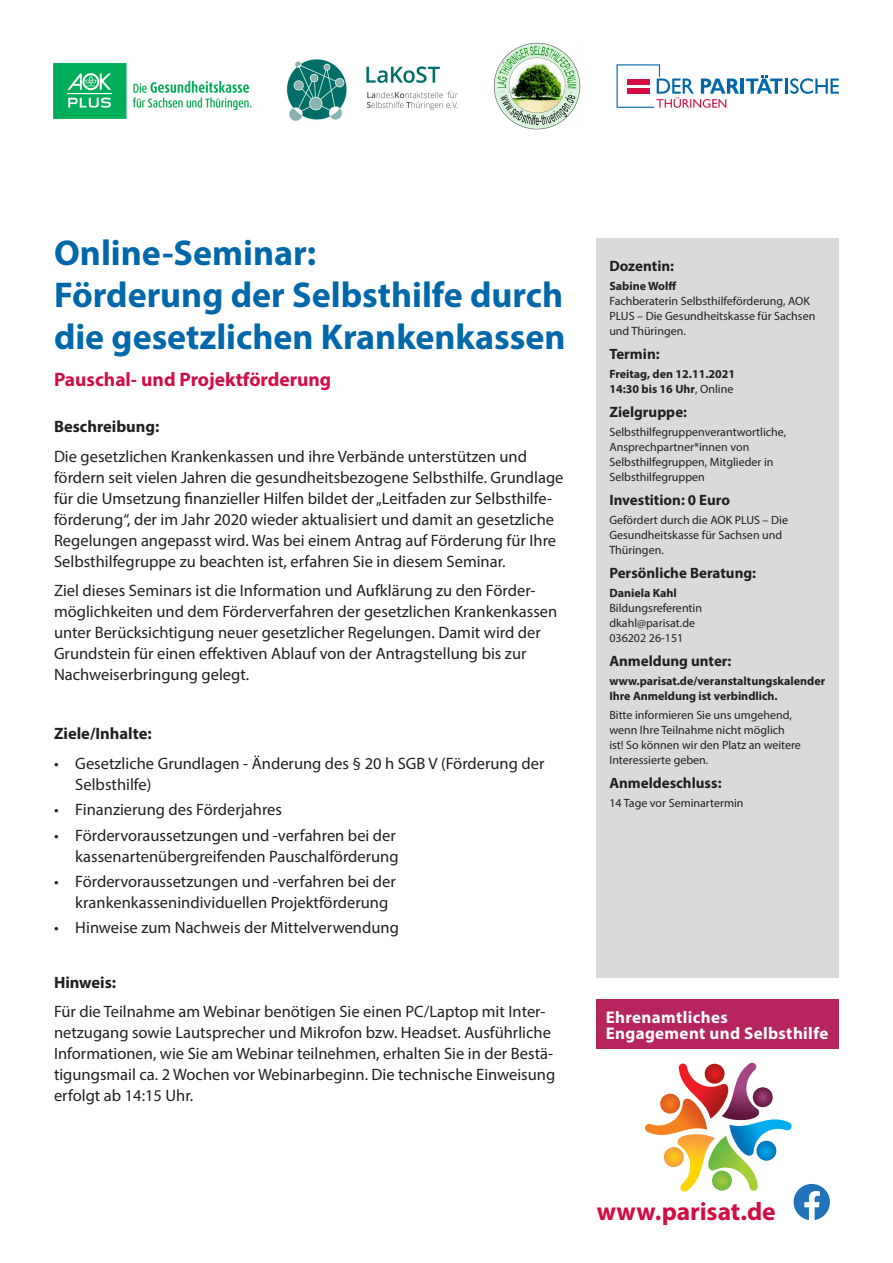
<style>
.page{position:relative;width:893px;height:1263px;background:#fff}
.page>*{position:absolute;margin:0;border:0;box-sizing:border-box;transform-origin:0 0}
.Headilne_1{font:700 36px/42px "Myriad Pro";color:#0068a9}
.t1{font:700 25.5px "Myriad Pro";letter-spacing:-.005em;color:#d20d44}
.Headilne_2{font:700 19.5px "Myriad Pro";color:#d20d44}
.t2{font:700 16.95px/16.5px "Myriad Pro";letter-spacing:.02em;color:#fff}
.Fließtext{font:16.5px/21px "Myriad Pro";color:#231f20}
.Headline_3{font:700 16.5px "Myriad Pro";color:#231f20}
.Seitenleiste__Headli{font:700 15px "Myriad Pro";color:#231f20}
.Seitenleiste{font:12px/15px "Myriad Pro";color:#231f20}
.Seitenleiste-2{font:700 12px/15px "Myriad Pro";color:#231f20}
.Datum{font:700 12px "Myriad Pro";color:#231f20}
.s1{font-weight:700}
.s2{font-weight:400}
</style>
<div class="page">
<hr style="left:740px;top:79px;width:4px;height:15px;background:#0068a9">
<svg style="left:746px;top:75px;width:93px;height:19px"></svg>
<svg style="left:616px;top:64px;width:123px;height:44px"></svg>
<img style="left:493px;top:43px;width:88px;height:87px">
<img style="left:53px;top:63px;width:199px;height:56px">
<img style="left:287px;top:59px;width:171px;height:62px">
<div style="left:597px;top:1000px;width:242px;height:49px;background:#b6255e"></div>
<svg style="left:645px;top:1063px;width:185px;height:157px"></svg>
<img style="left:703px;top:1064px;width:23px;height:21px">
<div style="left:597px;top:238px;width:242px;height:740px;background:#d9dadc"></div>
<p class="Headilne_1" style="left:54px;top:231px;width:513px">Online-Seminar:<br>Förderung der Selbsthilfe durch die gesetzlichen Krankenkassen</p>
<p class="Headilne_2" style="left:54px;top:367px;width:279px">Pauschal- und Projektförderung</p>
<p class="Headline_3" style="left:54px;top:416px;width:107px">Beschreibung:</p>
<p class="Fließtext" style="left:54px;top:446px;width:511px">Die gesetzlichen Krankenkassen und ihre Verbände unterstützen und fördern seit vielen Jahren die gesundheitsbezogene Selbsthilfe. Grundlage für die Umsetzung finanzieller Hilfen bildet der „Leitfaden zur Selbsthilfe&shy;förderung“, der im Jahr 2020 wieder aktualisiert und damit an gesetzliche Regelungen angepasst wird. Was bei einem Antrag auf Förderung für Ihre Selbsthilfegruppe zu beachten ist, erfahren Sie in diesem Seminar.</p>
<p class="Fließtext" style="left:54px;top:580px;width:505px">Ziel dieses Seminars ist die Information und Aufklärung zu den Förder&shy;möglichkeiten und dem Förderverfahren der gesetzlichen Krankenkassen unter Berücksichtigung neuer gesetzlicher Regelungen. Damit wird der Grundstein für einen effektiven Ablauf von der Antragstellung bis zur Nachweiserbringung gelegt.</p>
<p class="Headline_3" style="left:54px;top:723px;width:99px">Ziele/Inhalte:</p>
<p class="Fließtext" style="left:75px;top:753px;width:471px;text-indent:-21px">• Gesetzliche Grundlagen - Änderung des § 20 h SGB V (Förderung der<br>Selbsthilfe)</p>
<p class="Fließtext" style="left:54px;top:799px;width:230px">• Finanzierung des Förderjahres</p>
<p class="Fließtext" style="left:54px;top:824px;width:346px;text-align:right">• Fördervoraussetzungen und -verfahren bei der kassenartenübergreifenden Pauschalförderung</p>
<p class="Fließtext" style="left:75px;top:870px;width:322px;text-indent:-21px">• Fördervoraussetzungen und -verfahren bei der krankenkassenindividuellen Projektförderung</p>
<p class="Fließtext" style="left:54px;top:917px;width:346px">• Hinweise zum Nachweis der Mittelverwendung</p>
<p class="Headline_3" style="left:54px;top:971px;width:64px">Hinweis:</p>
<p class="Fließtext" style="left:54px;top:1001px;width:503px">Für die Teilnahme am Webinar benötigen Sie einen PC/Laptop mit Inter&shy;netzugang sowie Lautsprecher und Mikrofon bzw. Headset. Ausführliche Informationen, wie Sie am Webinar teilnehmen, erhalten Sie in der Bestä&shy;tigungsmail ca. 2 Wochen vor Webinarbeginn. Die technische Einweisung erfolgt ab 14:15 Uhr.</p>
<p class="Seitenleiste__Headli" style="left:609px;top:256px;width:66px">Dozentin:</p>
<p class="Seitenleiste" style="left:609px;top:278px;width:208px"><span class="s1">Sabine Wolff<br></span>Fachberaterin Selbsthilfeförderung, AOK<br>PLUS – Die Gesundheitskasse für Sachsen und Thüringen.</p>
<p class="Seitenleiste__Headli" style="left:609px;top:344px;width:52px">Termin:</p>
<p class="Datum" style="left:609px;top:366px;width:127px">Freitag, den 12.11.2021</p>
<p class="Seitenleiste-2" style="left:609px;top:381px;width:126px">14:30 bis 16 Uhr<span class="s2">, Online</span></p>
<p class="Seitenleiste__Headli" style="left:609px;top:402px;width:79px">Zielgruppe:</p>
<p class="Seitenleiste" style="left:609px;top:424px;width:178px">Selbsthilfegruppenverantwortliche,<br>Ansprechpartner*innen von<br>Selbsthilfegruppen, Mitglieder in<br>Selbsthilfegruppen</p>
<p class="Seitenleiste__Headli" style="left:609px;top:490px;width:122px">Investition: 0 Euro</p>
<p class="Seitenleiste" style="left:609px;top:512px;width:180px">Gefördert durch die AOK PLUS – Die<br>Gesundheitskasse für Sachsen und<br>Thüringen.</p>
<p class="Seitenleiste__Headli" style="left:609px;top:563px;width:148px">Persönliche Beratung:</p>
<p class="Seitenleiste" style="left:609px;top:585px;width:94px"><span class="s1">Daniela Kahl<br></span>Bildungsreferentin dkahl@parisat.de<br>036202 26-151</p>
<p class="Seitenleiste__Headli" style="left:609px;top:651px;width:124px">Anmeldung unter:</p>
<p class="Seitenleiste-2" style="left:609px;top:673px;width:217px">www.parisat.de/veranstaltungskalender<br>Ihre Anmeldung ist verbindlich.</p>
<p class="Seitenleiste" style="left:609px;top:707px;width:193px">Bitte informieren Sie uns umgehend, wenn Ihre Teilnahme nicht möglich ist! So können wir den Platz an weitere<br>Interessierte geben.</p>
<p class="Seitenleiste__Headli" style="left:609px;top:773px;width:114px">Anmeldeschluss:</p>
<p class="Seitenleiste" style="left:609px;top:795px;width:136px">14 Tage vor Seminartermin</p>
<p class="t2" style="left:606px;top:1008px;width:224px">Ehrenamtliches<br>Engagement und Selbsthilfe</p>
<h2 class="t1" style="left:597px;top:1194px;width:180px">www.parisat.de</h2>
</div>
